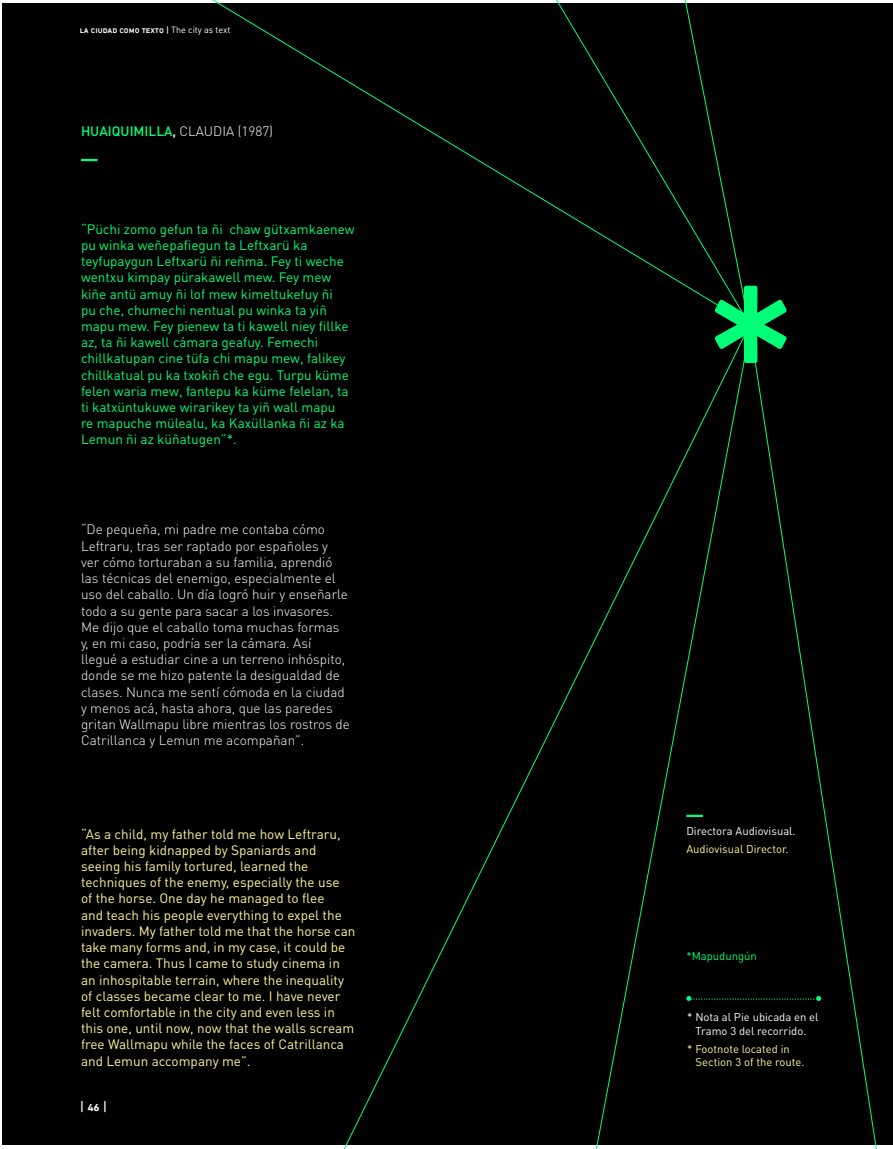
<style>
.page{position:relative;width:893px;height:1149px;background:#fff}
.page>*{position:absolute;margin:0;border:0;box-sizing:border-box;transform-origin:0 0}
.t1{font:13.5px/16.2px "DIN Pro";color:#fff79d}
.t2{font:300 13.5px/16.2px "DIN Pro";color:#fff}
.t3{font:13.5px/16.2px "DIN Pro";color:#00ff76}
.t4{font:500 13.5px "DIN Next LT Pro";color:#fff}
.t5{font:11.25px/18px "DIN Pro";color:#fff}
.t6{font:11.25px/13.5px "DIN Pro";color:#fff79d}
.t7{font:11.25px "DIN Pro";color:#00ff76}
.t8{font:500 9px "DIN Next LT Pro";color:#fff}
.s1{font-family:"DIN Pro";font-weight:400}
.s2{font-weight:500;color:#00ff76}
.s3{font-weight:500}
.s4{font-style:inherit}
.s5{color:#fff79d}
</style>
<div class="page">
<div style="left:3px;top:3px;width:890px;height:1141px;background:#000"></div>
<svg style="left:81px;top:159px;width:17px;height:2px"></svg>
<svg style="left:331px;top:363px;width:418px;height:785px"></svg>
<svg style="left:714px;top:285px;width:73px;height:78px"></svg>
<svg style="left:526px;top:0;width:224px;height:325px"></svg>
<svg style="left:749px;top:325px;width:132px;height:823px"></svg>
<p class="t8" style="left:80px;top:25px;width:152px">la ciudad como texto | <span class="s1">The city as text</span></p>
<p class="t2" style="left:81px;top:123px;width:194px"><span class="s2">HUAIQUIMILLA</span><span class="s3">,</span> CLAUDIA (1987)</p>
<p class="t3" style="left:81px;top:220px;width:275px">“Püchi zomo gefun ta ñi chaw gütxamkaenew pu winka weñepafiegun ta Leftxarü ka teyfupaygun Leftxarü ñi reñma. Fey ti weche wentxu kimpay pürakawell mew. Fey mew kiñe antü amuy ñi lof mew kimeltukefuy ñi<br>pu che, chumechi nentual pu winka ta yiñ mapu mew. Fey pienew ta ti kawell niey fillke az, ta ñi kawell cámara geafuy. Femechi chillkatupan cine tüfa chi mapu mew, falikey chillkatual pu ka txokiñ che egu. Turpu küme felen waria mew, fantepu ka küme felelan, ta ti katxüntukuwe wirarikey ta yiñ wall mapu<br>re mapuche mülealu, ka Kaxüllanka ñi az ka Lemun ñi az küñatugen”*.</p>
<p class="t2" style="left:81px;top:521px;width:270px">“De pequeña, mi padre me contaba cómo Leftraru, tras ser raptado por españoles y<br>ver cómo torturaban a su familia, aprendió las técnicas del enemigo, especialmente el uso del caballo. Un día logró huir y enseñarle todo a su gente para sacar a los invasores.<br>Me dijo que el caballo toma muchas formas y, en mi caso, podría ser la cámara. Así llegué a estudiar cine a un terreno inhóspito, donde se me hizo patente la desigualdad de clases. Nunca me sentí cómoda en la ciudad y menos acá, hasta ahora, que las paredes gritan Wallmapu libre mientras los rostros de Catrillanca y Lemun me acompañan”.</p>
<p class="t1" style="left:81px;top:824px;width:276px">“As a child, my father told me how Leftraru, after being kidnapped by Spaniards and seeing his family tortured, learned the techniques of the enemy, especially the use<br>of the horse. One day he managed to flee<br>and teach his people everything to expel the invaders. My father told me that the horse can take many forms and, in my case, it could be the camera. Thus I came to study cinema in an inhospitable terrain, where the inequality of classes became clear to me. I have never felt comfortable in the city and even less in this one, until now, now that the walls scream free Wallmapu while the faces of Catrillanca and Lemun accompany me”.</p>
<p class="t5" style="left:686px;top:821px;width:111px">Directora Audiovisual<span class="s4">.<br></span><span class="s5">Audiovisual Director.</span></p>
<p class="t7" style="left:686px;top:947px;width:72px">*Mapudungún</p>
<p class="t5" style="left:687px;top:1009px;width:133px;line-height:13.5px;text-align:center">* Nota al Pie ubicada en el<br>Tramo 3 del recorrido.</p>
<p class="t6" style="left:696px;top:1040px;width:110px;text-indent:-8px">* Footnote located in<br>Section 3 of the route.</p>
<p class="t4" style="left:80px;top:1098px;width:29px">| 46 |</p>
</div>
